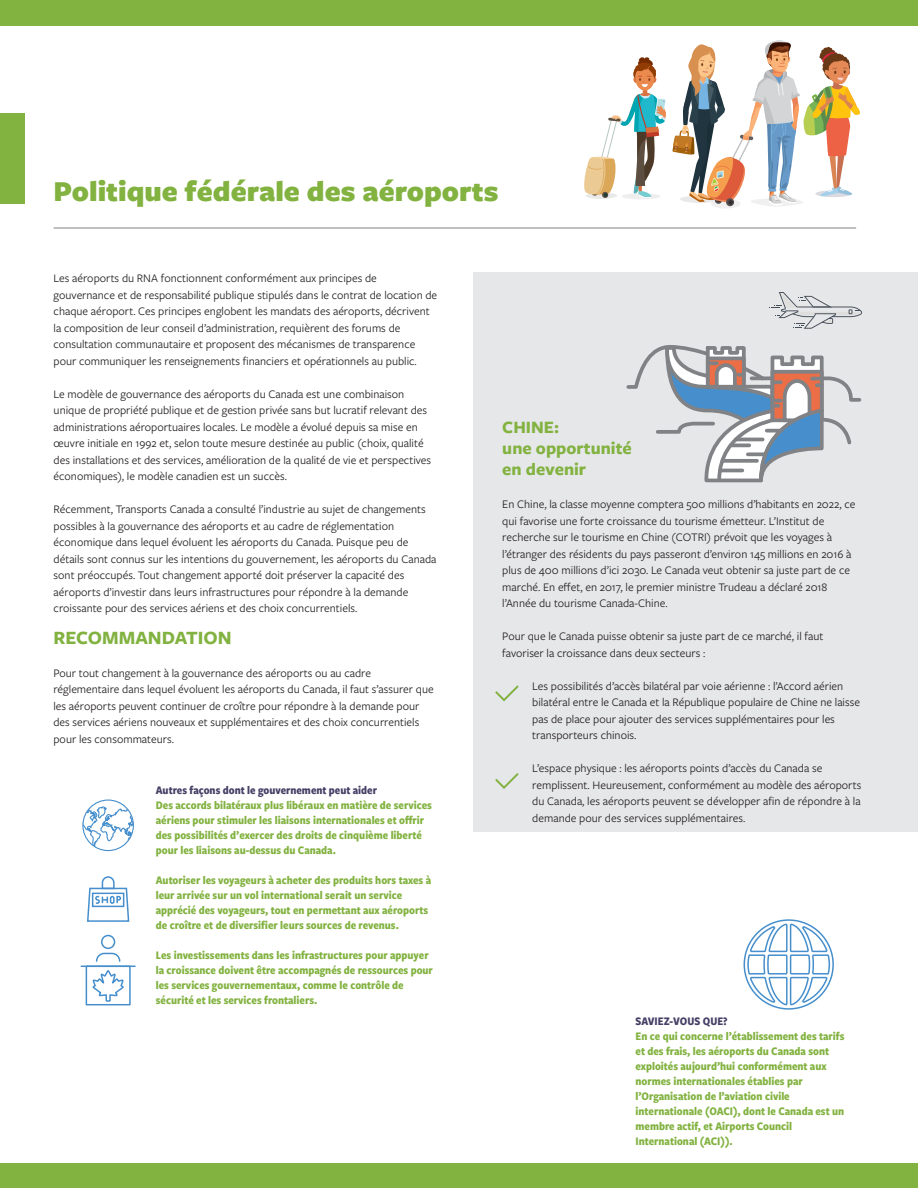
<style>
.page{position:relative;width:918px;height:1188px;background:#fff}
.page>*{position:absolute;margin:0;border:0;box-sizing:border-box;transform-origin:0 0}
.t1{font:900 30px "Freight Sans Pro";color:#82b240}
.t2{font:700 19.5px "Freight Sans Pro";color:#82b240}
.t3{font:700 18px/21px "Freight Sans Pro";color:#82b240}
.t4{font:12px/16.5px "Freight Sans Pro";color:#231f20}
.t5{font:700 12px/15px "Freight Sans Cnd Pro";color:#82b240}
.s1{color:#463f66}
</style>
<div class="page">
<div style="left:473px;top:273px;width:445px;height:559px;background:#e6e7e9"></div>
<hr style="left:54px;top:228px;width:802px;height:1px;background:#808285">
<div style="left:0;top:0;width:918px;height:26px;background:#82b240"></div>
<div style="left:0;top:1164px;width:918px;height:24px;background:#82b240"></div>
<svg style="left:711px;top:199px;width:30px;height:10px"></svg>
<svg style="left:672px;top:40px;width:188px;height:167px"></svg>
<div style="left:586px;top:192px;width:31px;height:7px;background:#ededed;border-radius:50%"></div>
<div style="left:622px;top:193px;width:39px;height:6px;background:#eee;border-radius:50%"></div>
<svg style="left:584px;top:57px;width:82px;height:141px"></svg>
<svg style="left:640px;top:92px;width:11px;height:4px"></svg>
<div style="left:0;top:113px;width:24px;height:91px;background:#82b240"></div>
<svg style="left:626px;top:345px;width:236px;height:138px"></svg>
<svg style="left:769px;top:292px;width:93px;height:37px"></svg>
<svg style="left:495px;top:685px;width:24px;height:16px"></svg>
<svg style="left:495px;top:773px;width:24px;height:16px"></svg>
<svg style="left:743px;top:919px;width:91px;height:91px"></svg>
<svg style="left:87px;top:876px;width:43px;height:46px"></svg>
<div style="left:86px;top:966px;width:45px;height:39px;border:2px solid #468fcc"></div>
<hr style="left:81px;top:966px;width:54px;height:1px;background:#468fcc">
<div style="left:101px;top:935px;width:14px;height:14px;border:2px solid #468fcc;border-radius:50%"></div>
<svg style="left:91px;top:952px;width:34px;height:51px"></svg>
<svg style="left:83px;top:800px;width:50px;height:51px"></svg>
<svg style="left:83px;top:806px;width:51px;height:41px"></svg>
<div style="left:82px;top:800px;width:52px;height:51px;border:1px solid #468fcc;border-radius:50%"></div>
<p class="t1" style="left:54px;top:170px;width:446px">Politique fédérale des aéroports</p>
<p class="t4" style="left:54px;top:269px;width:385px">Les aéroports du RNA fonctionnent conformément aux principes de gouvernance et de responsabilité publique stipulés dans le contrat de location de chaque aéroport. Ces principes englobent les mandats des aéroports, décrivent la composition de leur conseil d’administration, requièrent des forums de consultation communautaire et proposent des mécanismes de transparence pour communiquer les renseignements financiers et opérationnels au public.</p>
<p class="t4" style="left:54px;top:385px;width:379px">Le modèle de gouvernance des aéroports du Canada est une combinaison unique de propriété publique et de gestion privée sans but lucratif relevant des administrations aéroportuaires locales. Le modèle a évolué depuis sa mise en œuvre initiale en 1992 et, selon toute mesure destinée au public (choix, qualité des installations et des services, amélioration de la qualité de vie et perspectives économiques), le modèle canadien est un succès.</p>
<p class="t4" style="left:54px;top:500px;width:384px">Récemment, Transports Canada a consulté l’industrie au sujet de changements possibles à la gouvernance des aéroports et au cadre de réglementation économique dans lequel évoluent les aéroports du Canada. Puisque peu de détails sont connus sur les intentions du gouvernement, les aéroports du Canada sont préoccupés. Tout changement apporté doit préserver la capacité des aéroports d’investir dans leurs infrastructures pour répondre à la demande croissante pour des services aériens et des choix concurrentiels.</p>
<p class="t2" style="left:53px;top:624px;width:180px">RECOMMANDATION</p>
<p class="t4" style="left:53px;top:664px;width:382px">Pour tout changement à la gouvernance des aéroports ou au cadre réglementaire dans lequel évoluent les aéroports du Canada, il faut s’assurer que les aéroports peuvent continuer de croître pour répondre à la demande pour des services aériens nouveaux et supplémentaires et des choix concurrentiels pour les consommateurs.</p>
<p class="t5" style="left:156px;top:782px;width:278px"><span class="s1">Autres façons dont le gouvernement peut aider<br></span>Des accords bilatéraux plus libéraux en matière de services aériens pour stimuler les liaisons internationales et offrir des possibilités d’exercer des droits de cinquième liberté pour les liaisons au-dessus du Canada.</p>
<p class="t5" style="left:156px;top:872px;width:277px">Autoriser les voyageurs à acheter des produits hors taxes à leur arrivée sur un vol international serait un service apprécié des voyageurs, tout en permettant aux aéroports de croître et de diversifier leurs sources de revenus.</p>
<p class="t5" style="left:156px;top:947px;width:279px">Les investissements dans les infrastructures pour appuyer la croissance doivent être accompagnés de ressources pour les services gouvernementaux, comme le contrôle de sécurité et les services frontaliers.</p>
<p class="t3" style="left:502px;top:416px;width:131px">CHINE:<br>une opportunité en devenir</p>
<p class="t4" style="left:502px;top:496px;width:355px">En Chine, la classe moyenne comptera 500 millions d’habitants en 2022, ce qui favorise une forte croissance du tourisme émetteur. L’Institut de recherche sur le tourisme en Chine (COTRI) prévoit que les voyages à l’étranger des résidents du pays passeront d’environ 145 millions en 2016 à plus de 400 millions d’ici 2030. Le Canada veut obtenir sa juste part de ce marché. En effet, en 2017, le premier ministre Trudeau a déclaré 2018 l’Année du tourisme Canada-Chine.</p>
<p class="t4" style="left:502px;top:628px;width:323px">Pour que le Canada puisse obtenir sa juste part de ce marché, il faut favoriser la croissance dans deux secteurs :</p>
<p class="t4" style="left:532px;top:677px;width:329px">Les possibilités d’accès bilatéral par voie aérienne : l’Accord aérien bilatéral entre le Canada et la République populaire de Chine ne laisse pas de place pour ajouter des services supplémentaires pour les transporteurs chinois.</p>
<p class="t4" style="left:532px;top:760px;width:331px">L’espace physique : les aéroports points d’accès du Canada se remplissent. Heureusement, conformément au modèle des aéroports du Canada, les aéroports peuvent se développer afin de répondre à la demande pour des services supplémentaires.</p>
<p class="t5" style="left:636px;top:1013px;width:211px"><span class="s1">SAVIEZ-VOUS QUE?<br></span>En ce qui concerne l’établissement des tarifs et des frais, les aéroports du Canada sont exploités aujourd’hui conformément aux normes internationales établies par l’Organisation de l’aviation civile internationale (OACI), dont le Canada est un membre actif, et Airports Council International (ACI)).</p>
</div>
